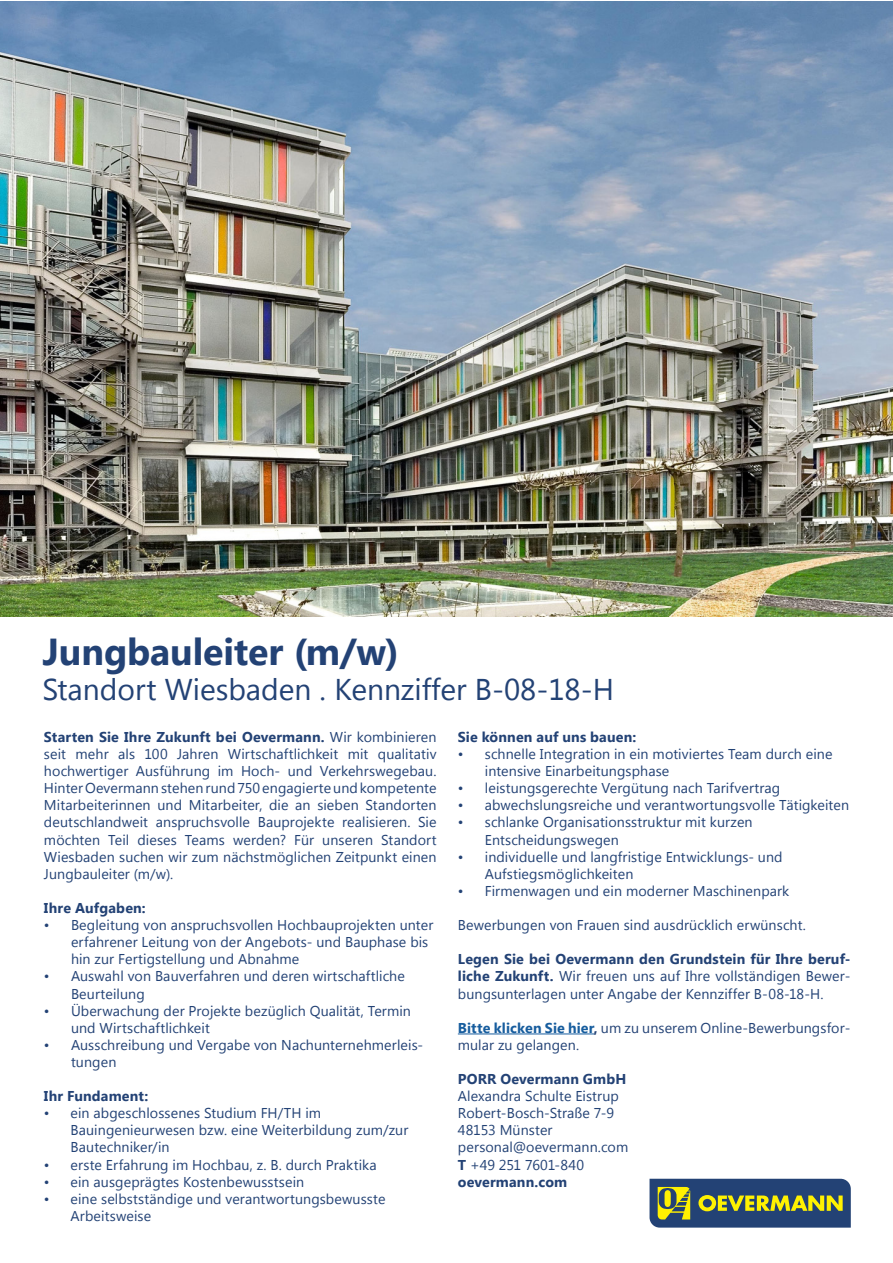
<style>
.page{position:relative;width:893px;height:1263px;background:#fff}
.page>*{position:absolute;margin:0;border:0;box-sizing:border-box;transform-origin:0 0}
.t1{font:700 37.5px "Segoe UI";letter-spacing:-.005em;color:#234275}
.t2{font:30px "Segoe UI";color:#234275}
.t3{font:14.25px/17.1px "Segoe UI";letter-spacing:.005em;color:#234275}
.t4{font:700 14.25px "Segoe UI";letter-spacing:.01em;color:#234275}
.t5{font:14.25px "Segoe UI";letter-spacing:-.015em;color:#234275}
.s1{font-weight:700}
.s2{font-weight:700;color:#175d9e}
</style>
<div class="page">
<hr style="left:458px;top:1033px;width:136px;height:1px;background:#175d9e">
<svg style="left:649px;top:1179px;width:202px;height:48px"></svg>
<img style="left:0;top:1px;width:893px;height:616px">
<p class="t1" style="left:43px;top:625px;width:358px">Jungbauleiter (m/w)</p>
<p class="t2" style="left:43px;top:669px;width:573px">Standort Wiesbaden . Kennziffer B-08-18-H</p>
<p class="t3" style="left:44px;top:728px;width:394px;text-align:justify"><span class="s1">Starten Sie Ihre Zukunft bei Oevermann.</span> Wir kombinieren seit mehr als 100 Jahren Wirtschaftlichkeit mit qualitativ hochwertiger Ausführung im Hoch- und Verkehrswegebau.<br>Hinter Oevermann stehen rund 750 engagierte und kompetente Mitarbeiterinnen und Mitarbeiter, die an sieben Standorten deutschlandweit anspruchsvolle Bauprojekte realisieren. Sie möchten Teil dieses Teams werden? Für unseren Standort Wiesbaden suchen wir zum nächstmöglichen Zeitpunkt einen Jungbauleiter (m/w).</p>
<p class="t4" style="left:44px;top:898px;width:103px">Ihre Aufgaben:</p>
<p class="t3" style="left:71px;top:916px;width:364px;text-indent:-27px">• Begleitung von anspruchsvollen Hochbauprojekten unter erfahrener Leitung von der Angebots- und Bauphase bis hin zur Fertigstellung und Abnahme</p>
<p class="t3" style="left:71px;top:967px;width:335px;text-indent:-27px">• Auswahl von Bauverfahren und deren wirtschaftliche<br>Beurteilung</p>
<p class="t3" style="left:71px;top:1001px;width:341px;text-indent:-27px">• Überwachung der Projekte bezüglich Qualität, Termin und Wirtschaftlichkeit</p>
<p class="t3" style="left:71px;top:1035px;width:354px;text-indent:-27px">• Ausschreibung und Vergabe von Nachunternehmerleis&shy;tungen</p>
<p class="t4" style="left:44px;top:1086px;width:106px">Ihr Fundament:</p>
<p class="t3" style="left:71px;top:1104px;width:339px;text-indent:-27px">• ein abgeschlossenes Studium FH/TH im<br>Bauingenieurwesen bzw. eine Weiterbildung zum/zur<br>Bautechniker/in</p>
<p class="t3" style="left:44px;top:1155px;width:334px">• erste Erfahrung im Hochbau, z. B. durch Praktika</p>
<p class="t3" style="left:44px;top:1172px;width:262px">• ein ausgeprägtes Kostenbewusstsein</p>
<p class="t3" style="left:71px;top:1189px;width:316px;text-indent:-27px">• eine selbstständige und verantwortungsbewusste<br>Arbeitsweise</p>
<p class="t4" style="left:458px;top:727px;width:180px">Sie können auf uns bauen:</p>
<p class="t3" style="left:485px;top:745px;width:349px;text-indent:-27px">• schnelle Integration in ein motiviertes Team durch eine intensive Einarbeitungsphase</p>
<p class="t3" style="left:458px;top:779px;width:324px">• leistungsgerechte Vergütung nach Tarifvertrag</p>
<p class="t3" style="left:458px;top:796px;width:393px">• abwechslungsreiche und verantwortungsvolle Tätigkeiten</p>
<p class="t3" style="left:485px;top:813px;width:269px;text-indent:-27px">• schlanke Organisationsstruktur mit kurzen<br>Entscheidungswegen</p>
<p class="t3" style="left:485px;top:847px;width:299px;text-indent:-27px">• individuelle und langfristige Entwicklungs- und<br>Aufstiegsmöglichkeiten</p>
<p class="t3" style="left:458px;top:882px;width:333px">• Firmenwagen und ein moderner Maschinenpark</p>
<p class="t3" style="left:458px;top:916px;width:350px">Bewerbungen von Frauen sind ausdrücklich erwünscht.</p>
<p class="t3" style="left:458px;top:950px;width:394px;text-align:justify"><span class="s1">Legen Sie bei Oevermann den Grundstein für Ihre beruf&shy;liche Zukunft.</span> Wir freuen uns auf Ihre vollständigen Bewer&shy;bungsunterlagen unter Angabe der Kennziffer B-08-18-H.</p>
<p class="t3" style="left:458px;top:1018px;width:394px"><span class="s2">Bitte klicken Sie hier</span><span class="s1">,</span> um zu unserem Online-Bewerbungsfor&shy;mular zu gelangen.</p>
<p class="t4" style="left:458px;top:1069px;width:170px">PORR Oevermann GmbH</p>
<p class="t3" style="left:458px;top:1087px;width:163px">Alexandra Schulte Eistrup</p>
<p class="t3" style="left:458px;top:1104px;width:158px">Robert-Bosch-Straße 7-9</p>
<p class="t3" style="left:458px;top:1121px;width:96px">48153 Münster</p>
<p class="t3" style="left:458px;top:1138px;width:172px">personal@oevermann.com</p>
<p class="t5" style="left:458px;top:1154px;width:128px"><span class="s1">T</span> +49 251 7601-840</p>
<p class="t4" style="left:458px;top:1171px;width:111px">oevermann.com</p>
</div>
